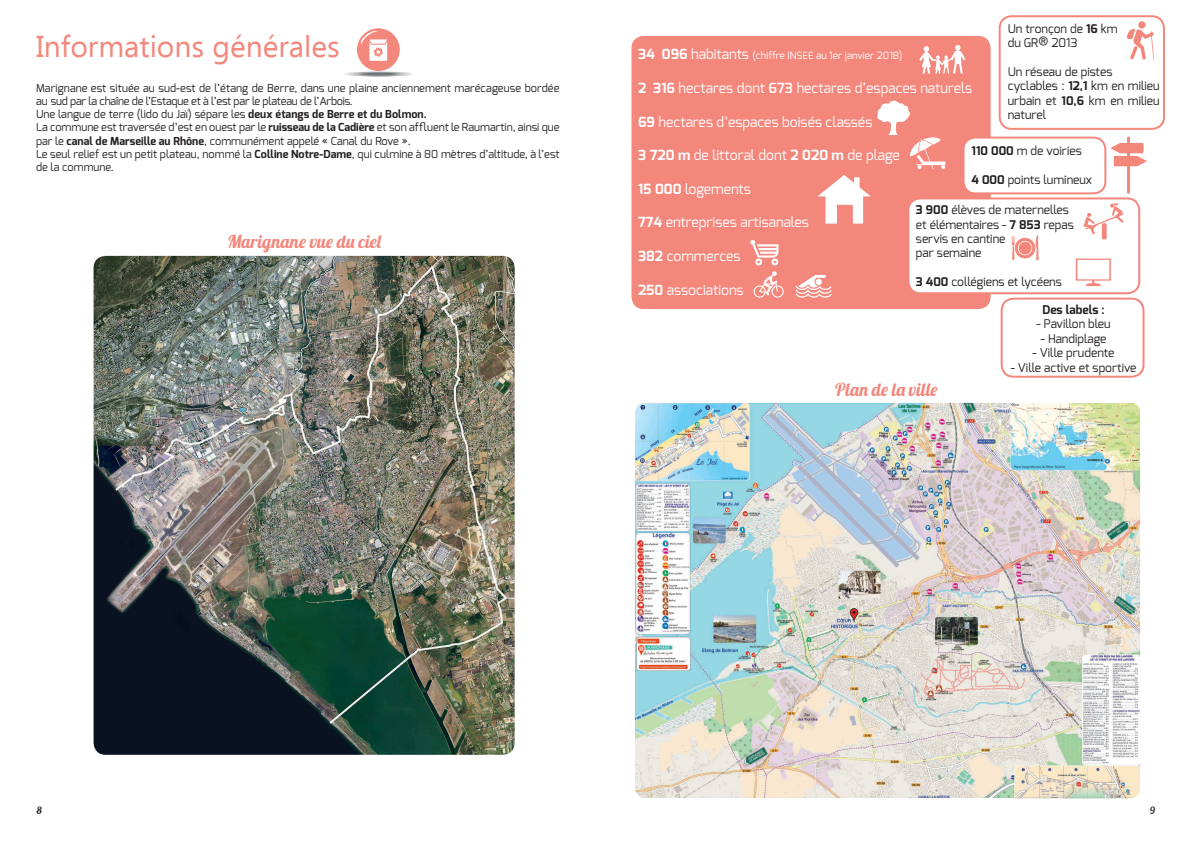
<style>
.page{position:relative;width:1191px;height:842px;background:#fff}
.page>*{position:absolute;margin:0;border:0;box-sizing:border-box;transform-origin:0 0}
.t1{font:30px "Ebrima";color:#f4877c}
.t2{font:18px "Lobster 1.4";letter-spacing:.05em;color:#f4877c}
.t3{font:14px "Exo";color:#fff}
.t4{font:12px/14.4px "Exo";color:#231f20}
.t5{font:700 12px "Exo";color:#231f20}
.t6{font:11px/13.2px "Exo";color:#231f20}
.t7{font:10px "Exo";color:#fff}
.t8{font:10px "Lobster 1.4";color:#231f20}
.s1{font-weight:700}
.s2{font-family:"Lobster 1.4";font-size:18px}
.s3{font-weight:700;font-size:14px}
.s4{font-size:14px}
.s5{font-weight:600}
</style>
<div class="page">
<div style="left:357px;top:29px;width:42px;height:42px;background:#f4877c;border-radius:50%"></div>
<div style="left:357px;top:28px;width:43px;height:43px;border:1px solid #f4877c;border-radius:50%"></div>
<svg style="left:360px;top:31px;width:27px;height:30px"></svg>
<svg style="left:345px;top:72px;width:68px;height:4px"></svg>
<svg style="left:347px;top:72px;width:63px;height:4px"></svg>
<svg style="left:350px;top:72px;width:57px;height:4px"></svg>
<svg style="left:353px;top:72px;width:52px;height:4px"></svg>
<hr style="left:356px;top:72px;width:46px;height:4px;background:#bdbebf;border-radius:50%">
<hr style="left:356px;top:72px;width:45px;height:4px;background:#c2c0c0;border-radius:50%">
<hr style="left:357px;top:72px;width:44px;height:4px;background:#afb1b1;border-radius:50%">
<hr style="left:358px;top:72px;width:42px;height:4px;background:#abadad;border-radius:50%">
<hr style="left:359px;top:72px;width:40px;height:4px;background:#a5a7a7;border-radius:50%">
<hr style="left:360px;top:72px;width:38px;height:4px;background:#a1a3a4;border-radius:50%">
<svg style="left:360px;top:72px;width:37px;height:4px"></svg>
<hr style="left:360px;top:73px;width:37px;height:3px;background:#a3a6a6;border-radius:50%">
<hr style="left:361px;top:73px;width:36px;height:3px;background:#9ea2a4;border-radius:50%">
<hr style="left:361px;top:73px;width:36px;height:2px;background:#9ea2a4;border-radius:50%">
<hr style="left:361px;top:73px;width:35px;height:2px;background:#9a9a9b;border-radius:50%">
<hr style="left:362px;top:73px;width:33px;height:2px;background:#909394;border-radius:50%">
<hr style="left:363px;top:73px;width:31px;height:2px;background:#86888a;border-radius:50%">
<hr style="left:364px;top:73px;width:29px;height:2px;background:#818485;border-radius:50%">
<hr style="left:365px;top:73px;width:27px;height:2px;background:#7d8081;border-radius:50%">
<hr style="left:366px;top:73px;width:25px;height:2px;background:#777b7d;border-radius:50%">
<img style="left:94px;top:256px;width:420px;height:499px">
<div style="left:631px;top:36px;width:359px;height:273px;background:#f4877c;border-radius:12px"></div>
<img style="left:635px;top:402px;width:506px;height:396px">
<div style="left:963px;top:138px;width:142px;height:55px;background:#fff;border-radius:12px"></div>
<div style="left:962px;top:137px;width:144px;height:57px;border:2px solid #f4877c;border-radius:12px"></div>
<div style="left:998px;top:15px;width:167px;height:115px;border:2px solid #f4877c;border-radius:12px"></div>
<svg style="left:1126px;top:29px;width:28px;height:31px"></svg>
<div style="left:1138px;top:21px;width:7px;height:8px;background:#f4877c;border-radius:50%"></div>
<svg style="left:1110px;top:137px;width:37px;height:57px"></svg>
<svg style="left:817px;top:175px;width:54px;height:49px"></svg>
<svg style="left:750px;top:240px;width:28px;height:25px"></svg>
<svg style="left:919px;top:45px;width:46px;height:29px"></svg>
<svg style="left:753px;top:271px;width:30px;height:27px"></svg>
<svg style="left:795px;top:275px;width:36px;height:23px"></svg>
<div style="left:908px;top:198px;width:231px;height:95px;background:#fff;border-radius:12px"></div>
<div style="left:907px;top:197px;width:233px;height:97px;border:2px solid #f4877c;border-radius:12px"></div>
<div style="left:1101px;top:223px;width:5px;height:16px;background:#f4877c;border-radius:2px"></div>
<svg style="left:1083px;top:203px;width:40px;height:32px"></svg>
<svg style="left:1011px;top:235px;width:27px;height:25px"></svg>
<svg style="left:1075px;top:259px;width:35px;height:27px"></svg>
<svg style="left:877px;top:100px;width:68px;height:69px"></svg>
<div style="left:1000px;top:298px;width:144px;height:80px;border:2px solid #f4877c;border-radius:12px"></div>
<h1 class="t1" style="left:36px;top:25px;width:305px">Informations générales</h1>
<p class="t6" style="left:36px;top:81px;width:525px">Marignane est située au sud-est de l’étang de Berre, dans une plaine anciennement marécageuse bordée au sud par la chaîne de l’Estaque et à l’est par le plateau de l’Arbois.<br>Une langue de terre (lido du Jaï) sépare les <span class="s1">deux étangs de Berre et du Bolmon.<br></span>La commune est traversée d’est en ouest par le <span class="s1">ruisseau de la Cadière</span> et son affluent le Raumartin, ainsi que par le <span class="s1">canal de Marseille au Rhône</span>, communément appelé « Canal du Rove ».<br>Le seul relief est un petit plateau, nommé la <span class="s1">Colline Notre-Dame</span>, qui culmine à 80 mètres d’altitude, à l’est de la commune.</p>
<h2 class="t2" style="left:227px;top:230px;width:155px">Marignane vue du ciel</h2>
<p class="t4" style="left:1007px;top:22px;width:111px;line-height:14px">Un tronçon de <span class="s1">16</span> km du GR<span class="s2">®</span> 2013</p>
<p class="t4" style="left:1007px;top:64px;width:153px">Un réseau de pistes cyclables : <span class="s1">12,1</span> km en milieu urbain et <span class="s1">10,6</span> km en milieu naturel</p>
<p class="t7" style="left:638px;top:49px;width:266px"><span class="s3">34 096</span> <span class="s4">habitants</span> (chiffre INSEE au 1er janvier 2018)</p>
<p class="t3" style="left:638px;top:79px;width:335px"><span class="s1">2 316</span> hectares dont <span class="s5">673</span> hectares d’espaces naturels</p>
<p class="t3" style="left:638px;top:113px;width:236px"><span class="s1">69</span> hectares d’espaces boisés classés</p>
<p class="t3" style="left:638px;top:146px;width:263px"><span class="s1">3 720 m</span> de littoral dont <span class="s1">2 020 m</span> de plage</p>
<p class="t3" style="left:638px;top:180px;width:114px"><span class="s1">15 000</span> logements</p>
<p class="t3" style="left:638px;top:213px;width:172px"><span class="s1">774</span> entreprises artisanales</p>
<p class="t3" style="left:638px;top:247px;width:104px"><span class="s1">382</span> commerces</p>
<p class="t3" style="left:638px;top:281px;width:107px"><span class="s1">250</span> associations</p>
<p class="t4" style="left:971px;top:143px;width:112px"><span class="s1">110 000</span> m de voiries</p>
<p class="t4" style="left:971px;top:172px;width:122px"><span class="s1">4 000</span> points lumineux</p>
<p class="t4" style="left:916px;top:203px;width:159px"><span class="s1">3 900</span> élèves de maternelles et élémentaires - <span class="s1">7 853</span> repas servis en cantine<br>par semaine</p>
<p class="t4" style="left:916px;top:275px;width:147px"><span class="s1">3 400</span> collégiens et lycéens</p>
<p class="t5" style="left:1042px;top:302px;width:64px">Des labels :</p>
<p class="t4" style="left:1036px;top:317px;width:76px">- Pavillon bleu</p>
<p class="t4" style="left:1040px;top:331px;width:67px">- Handiplage</p>
<p class="t4" style="left:1032px;top:346px;width:83px">- Ville prudente</p>
<p class="t4" style="left:1010px;top:360px;width:127px">- Ville active et sportive</p>
<h2 class="t2" style="left:835px;top:378px;width:104px">Plan de la ville</h2>
<p class="t8" style="left:37px;top:804px;width:6px">8</p>
<p class="t8" style="left:1150px;top:804px;width:6px">9</p>
</div>
